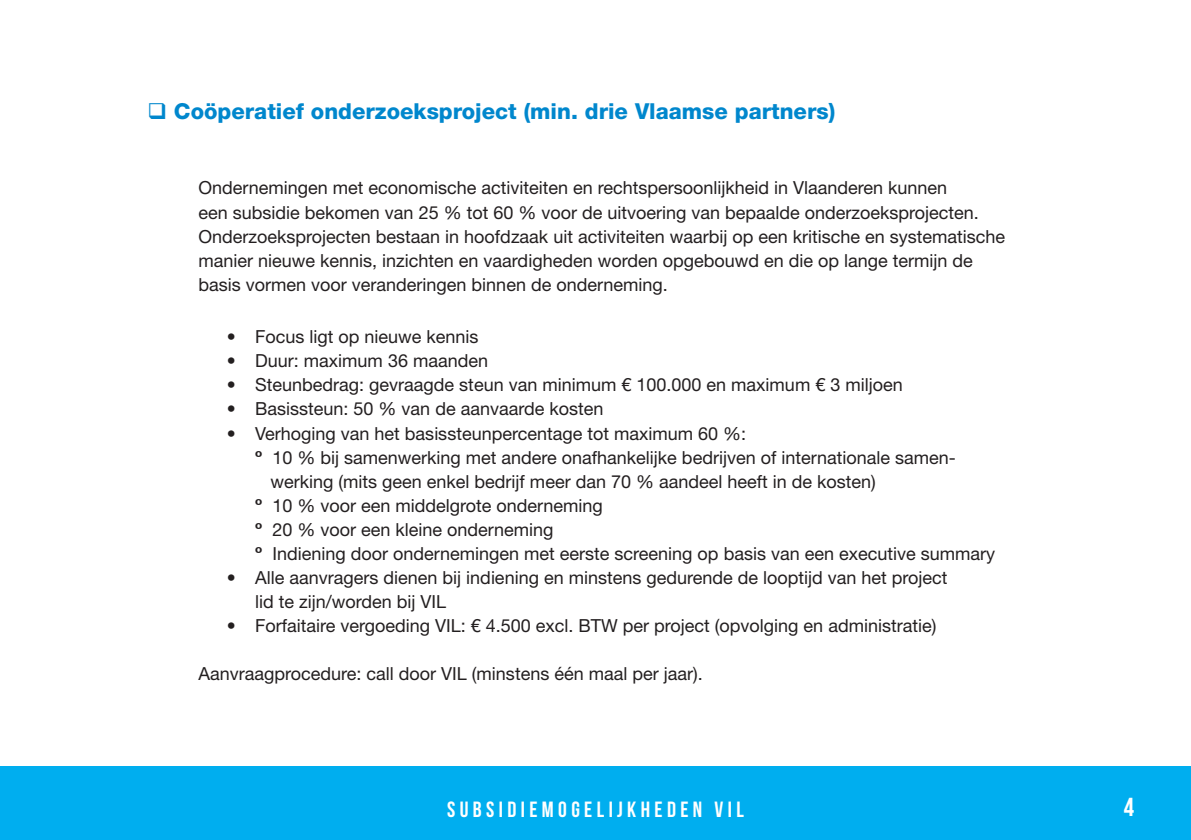
<style>
.page{position:relative;width:1191px;height:840px;background:#fff}
.page>*{position:absolute;margin:0;border:0;box-sizing:border-box;transform-origin:0 0}
.t1{font:26px "Bebas Neue";color:#fff}
.t2{font:800 22px "Helvetica Neue LT Std";color:#0087cd}
.t3{font:22px "Bebas Neue";letter-spacing:.2em;color:#fff}
.t4{font:18px/24px "Helvetica Neue LT Std";color:#231f20}
.s1{font-family:"Helvetica Rounded";font-weight:700}
</style>
<div class="page">
<div style="left:0;top:766px;width:1191px;height:73px;background:#00aeef"></div>
<p class="t2" style="left:147px;top:98px;width:689px">❑ Coöperatief onderzoeksproject (min. drie Vlaamse partners)</p>
<p class="t4" style="left:198px;top:176px;width:808px">Ondernemingen met economische activiteiten en rechtspersoonlijkheid in Vlaanderen kunnen<br>een subsidie bekomen van 25 % tot 60 % voor de uitvoering van bepaalde onderzoeksprojecten.<br>Onderzoeksprojecten bestaan in hoofdzaak uit activiteiten waarbij op een kritische en systematische manier nieuwe kennis, inzichten en vaardigheden worden opgebouwd en die op lange termijn de basis vormen voor veranderingen binnen de onderneming.</p>
<p class="t4" style="left:227px;top:324px;width:253px">• Focus ligt op nieuwe kennis</p>
<p class="t4" style="left:227px;top:348px;width:263px">• Duur: maximum 36 maanden</p>
<p class="t4" style="left:227px;top:372px;width:677px">• Steunbedrag: gevraagde steun van minimum € 100.000 en maximum € 3 miljoen</p>
<p class="t4" style="left:227px;top:396px;width:378px">• Basissteun: 50 % van de aanvaarde kosten</p>
<p class="t4" style="left:227px;top:420px;width:521px">• Verhoging van het basissteunpercentage tot maximum 60 %:</p>
<p class="t4" style="left:255px;top:444px;width:702px"><span class="s1">º</span> 10 % bij samenwerking met andere onafhankelijke bedrijven of internationale samen-</p>
<p class="t4" style="left:270px;top:468px;width:607px">werking (mits geen enkel bedrijf meer dan 70 % aandeel heeft in de kosten)</p>
<p class="t4" style="left:255px;top:492px;width:349px"><span class="s1">º</span> 10 % voor een middelgrote onderneming</p>
<p class="t4" style="left:255px;top:516px;width:300px"><span class="s1">º</span> 20 % voor een kleine onderneming</p>
<p class="t4" style="left:255px;top:540px;width:741px"><span class="s1">º</span> Indiening door ondernemingen met eerste screening op basis van een executive summary</p>
<p class="t4" style="left:255px;top:564px;width:694px;text-indent:-28px">• Alle aanvragers dienen bij indiening en minstens gedurende de looptijd van het project lid te zijn/worden bij VIL</p>
<p class="t4" style="left:227px;top:612px;width:711px">• Forfaitaire vergoeding VIL: € 4.500 excl. BTW per project (opvolging en administratie)</p>
<p class="t4" style="left:198px;top:660px;width:506px">Aanvraagprocedure: call door VIL (minstens één maal per jaar).</p>
<p class="t3" style="left:447px;top:796px;width:298px">SUBSIDIEMOGELIJKHEDEN VIL</p>
<h1 class="t1" style="left:1124px;top:792px;width:12px">4</h1>
</div>
